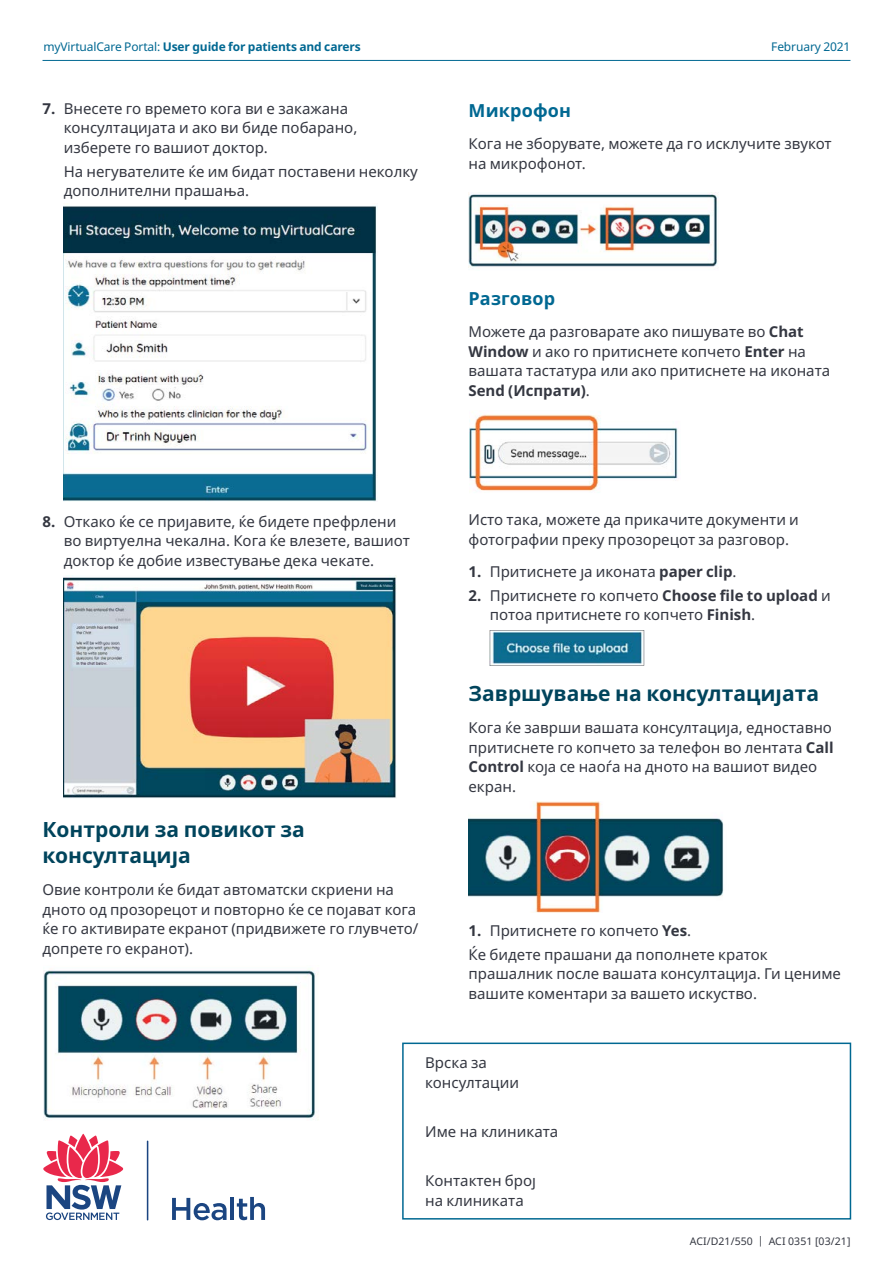
<style>
.page{position:relative;width:893px;height:1263px;background:#fff}
.page>*{position:absolute;margin:0;border:0;box-sizing:border-box;transform-origin:0 0}
.t1{font:700 21px/25.5px "Noto Sans";color:#00445c}
.t2{font:700 18px "Noto Sans";letter-spacing:.01em;color:#006892}
.Body{font:15px/19.5px "Noto Sans";color:#343741}
.Bullet{font:15px/19.5px "Noto Sans";color:#343741}
.Table_text{font:15px/19.5px "Noto Sans";color:#343741}
.t3{font:700 12px "Noto Sans";letter-spacing:-.01em;color:#006892}
.t4{font:12px "Noto Sans";letter-spacing:-.01em;color:#006892}
.t5{font:10.5px "Noto Sans";letter-spacing:.01em;color:#343741}
.s1{font-weight:400}
.s2{font-weight:700}
</style>
<div class="page">
<div style="left:402px;top:1042px;width:449px;height:177px;border:2px solid #006892"></div>
<img style="left:468px;top:193px;width:250px;height:75px">
<img style="left:470px;top:414px;width:208px;height:77px">
<svg style="left:490px;top:630px;width:154px;height:36px;background:#4289a5"></svg>
<img style="left:469px;top:802px;width:255px;height:110px">
<img style="left:64px;top:205px;width:314px;height:296px">
<img style="left:64px;top:576px;width:333px;height:222px">
<img style="left:44px;top:970px;width:275px;height:150px">
<hr style="left:147px;top:1140px;width:1px;height:80px;background:#1b4581">
<svg style="left:172px;top:1198px;width:55px;height:22px"></svg>
<hr style="left:230px;top:1197px;width:4px;height:23px;background:#1b4581">
<svg style="left:237px;top:1197px;width:28px;height:23px"></svg>
<svg style="left:43px;top:1133px;width:81px;height:87px"></svg>
<hr style="left:43px;top:60px;width:807px;height:1px;background:#006892">
<p class="t3" style="left:43px;top:38px;width:319px"><span class="s1">myVirtualCare Portal:</span> User guide for patients and carers</p>
<p class="t4" style="left:771px;top:38px;width:81px">February 2021</p>
<p class="Bullet" style="left:64px;top:99px;width:295px;text-indent:-21px"><span class="s2">7.</span> Внесете го времето кога ви е закажана консултацијата и ако ви биде побарано, изберете го вашиот доктор.</p>
<p class="Bullet" style="left:64px;top:162px;width:356px">На негувателите ќе им бидат поставени неколку дополнителни прашања.</p>
<p class="t2" style="left:468px;top:98px;width:104px">Микрофон</p>
<p class="Body" style="left:468px;top:134px;width:365px">Кога не зборувате, можете да го исклучите звукот на микрофонот.</p>
<p class="t2" style="left:468px;top:286px;width:88px">Разговор</p>
<p class="Body" style="left:468px;top:322px;width:363px">Можете да разговарате ако пишувате во <span class="s2">Chat Window</span> и ако го притиснете копчето <span class="s2">Enter</span> на вашата тастатура или ако притиснете на иконата <span class="s2">Send (Испрати)</span>.</p>
<p class="Bullet" style="left:64px;top:512px;width:348px;text-indent:-21px"><span class="s2">8.</span> Откако ќе се пријавите, ќе бидете префрлени во виртуелна чекална. Кога ќе влезете, вашиот доктор ќе добие известување дека чекате.</p>
<p class="Body" style="left:468px;top:511px;width:332px">Исто така, можете да прикачите документи и фотографии преку прозорецот за разговор.</p>
<p class="Bullet" style="left:468px;top:562px;width:270px"><span class="s2">1.</span> Притиснете ја иконата <span class="s2">paper clip</span>.</p>
<p class="Bullet" style="left:490px;top:586px;width:343px;text-indent:-21px"><span class="s2">2.</span> Притиснете го копчето <span class="s2">Choose file to upload</span> и потоа притиснете го копчето <span class="s2">Finish</span>.</p>
<h2 class="t1" style="left:43px;top:817px;width:264px">Контроли за повикот за консултација</h2>
<p class="Body" style="left:43px;top:880px;width:377px">Овие контроли ќе бидат автоматски скриени на дното од прозорецот и повторно ќе се појават кога ќе го активирате екранот (придвижете го глувчето/ допрете го екранот).</p>
<h2 class="t1" style="left:468px;top:681px;width:352px">Завршување на консултацијата</h2>
<p class="Body" style="left:468px;top:718px;width:367px">Кога ќе заврши вашата консултација, едноставно притиснете го копчето за телефон во лентата <span class="s2">Call Control</span> која се наоѓа на дното на вашиот видео екран.</p>
<p class="Bullet" style="left:468px;top:921px;width:224px"><span class="s2">1.</span> Притиснете го копчето <span class="s2">Yes</span>.</p>
<p class="Body" style="left:468px;top:945px;width:374px">Ќе бидете прашани да пополнете краток прашалник после вашата консултација. Ги цениме вашите коментари за вашето искуство.</p>
<p class="Table_text" style="left:425px;top:1053px;width:95px">Врска за консултации</p>
<p class="Table_text" style="left:425px;top:1122px;width:135px">Име на клиниката</p>
<p class="Table_text" style="left:425px;top:1171px;width:112px">Контактен број на клиниката</p>
<p class="t5" style="left:690px;top:1234px;width:162px">ACI/D21/550 | ACI 0351 [03/21]</p>
</div>
